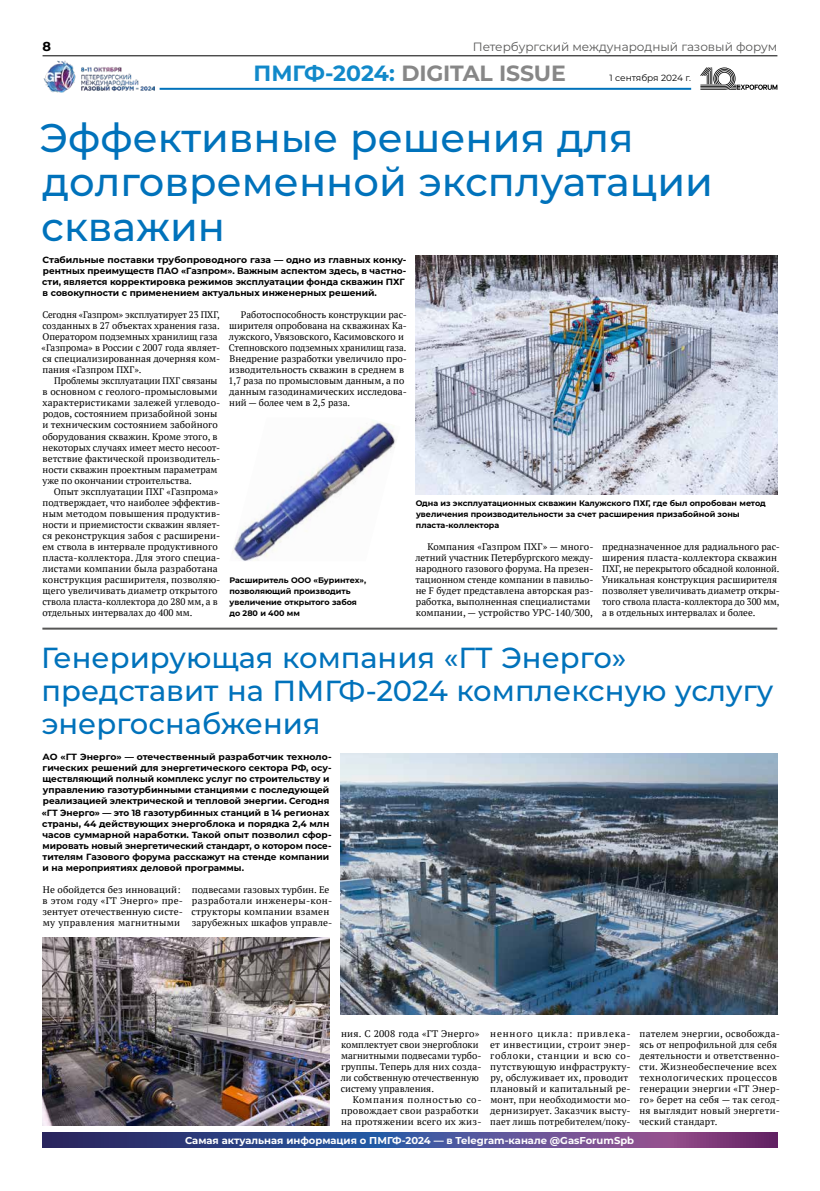
<style>
.page{position:relative;width:820px;height:1191px;background:#fff}
.page>*{position:absolute;margin:0;border:0;box-sizing:border-box;transform-origin:0 0}
.t1{font:500 40px/44.2px "Montserrat";color:#0072bb}
.t2{font:500 29px/33px "Montserrat";color:#0072bb}
.t3{font:700 22px "Montserrat";letter-spacing:-.01em;color:#878787}
.t4{font:700 13px "Montserrat";color:#000}
.t5{font:12px "Montserrat";color:#575756}
.t6{font:700 10px "Montserrat";color:#fff}
.t7{font:9.5px/11.1px "PT Serif";letter-spacing:.005em;color:#000}
.t8{font:9.5px/11.1px "PT Serif";letter-spacing:.025em;color:#000}
.t9{font:700 9px/11.1px "Montserrat";color:#000}
.t10{font:9px "Montserrat";letter-spacing:-.005em;color:#000}
.t11{font:700 8px/11.1px "Montserrat";color:#000}
.s1{color:#1189ca}
</style>
<div class="page">
<svg style="left:42px;top:1132px;width:735px;height:15px;background:#4c4687"></svg>
<hr style="left:159px;top:88px;width:532px;height:2px;background:#0072bb">
<hr style="left:43px;top:56px;width:734px;height:1px;background:#000">
<img style="left:43px;top:60px;width:112px;height:32px">
<svg style="left:700px;top:67px;width:77px;height:23px"></svg>
<img style="left:415px;top:255px;width:362px;height:240px">
<img style="left:232px;top:420px;width:165px;height:141px">
<hr style="left:42px;top:627px;width:735px;height:2px;background:#575756">
<img style="left:341px;top:753px;width:436px;height:261px">
<img style="left:42px;top:937px;width:287px;height:188px">
<h3 class="t4" style="left:43px;top:37px;width:10px">8</h3>
<p class="t5" style="left:472px;top:39px;width:306px">Петербургский международный газовый форум</p>
<h3 class="t3" style="left:253px;top:57px;width:314px"><span class="s1">ПМГФ-2024:</span> DIGITAL ISSUE</h3>
<p class="t10" style="left:609px;top:71px;width:83px">1 сентября 2024 г.</p>
<h1 class="t1" style="left:40px;top:114px;width:674px">Эффективные решения для долговременной эксплуатации скважин</h1>
<p class="t9" style="left:42px;top:253px;width:365px">Стабильные поставки трубопроводного газа — одно из главных конку&shy;рентных преимуществ ПАО «Газпром». Важным аспектом здесь, в частно&shy;сти, является корректировка режимов эксплуатации фонда скважин ПХГ в совокупности с применением актуальных инженерных решений.</p>
<p class="t7" style="left:42px;top:309px;width:180px">Сегодня «Газпром» эксплуатирует 23 ПХГ, созданных в 27 объектах хранения газа.<br>Оператором подземных хранилищ газа «Газпрома» в России с 2007 года являет&shy;ся специализированная дочерняя ком&shy;пания «Газпром ПХГ».</p>
<p class="t7" style="left:42px;top:375px;width:179px;text-indent:12px">Проблемы эксплуатации ПХГ связаны в основном с геолого-промысловыми характеристиками залежей углеводо&shy;родов, состоянием призабойной зоны и техническим состоянием забойного оборудования скважин. Кроме этого, в некоторых случаях имеет место несоот&shy;ветствие фактической производитель&shy;ности скважин проектным параметрам уже по окончании строительства.</p>
<p class="t7" style="left:42px;top:486px;width:179px;text-indent:11px">Опыт эксплуатации ПХГ «Газпрома» подтверждает, что наиболее эффектив&shy;ным методом повышения продуктив&shy;ности и приемистости скважин являет&shy;ся реконструкция забоя с расширени&shy;ем ствола в интервале продуктивного пласта-коллектора. Для этого специа&shy;листами компании была разработана конструкция расширителя, позволяю&shy;щего увеличивать диаметр открытого ствола пласта-коллектора до 280 мм, а в отдельных интервалах до 400 мм.</p>
<p class="t7" style="left:228px;top:309px;width:180px;text-indent:12px">Работоспособность конструкции рас&shy;ширителя опробована на скважинах Ка&shy;лужского, Увязовского, Касимовского и Степновского подземных хранилищ газа.<br>Внедрение разработки увеличило про&shy;изводительность скважин в среднем в 1,7 раза по промысловым данным, а по данным газодинамических исследова&shy;ний — более чем в 2,5 раза.</p>
<p class="t11" style="left:415px;top:497px;width:351px">Одна из эксплуатационных скважин Калужского ПХГ, где был опробован метод увеличения производительности за счет расширения призабойной зоны пласта-коллектора</p>
<p class="t7" style="left:415px;top:541px;width:179px;text-indent:12px">Компания «Газпром ПХГ» — много&shy;летний участник Петербургского между&shy;народного газового форума. На презен&shy;тационном стенде компании в павильо&shy;не F будет представлена авторская раз&shy;работка, выполненная специалистами компании, — устройство УРС-140/300,</p>
<p class="t7" style="left:601px;top:541px;width:180px">предназначенное для радиального рас&shy;ширения пласта-коллектора скважин ПХГ, не перекрытого обсадной колонной.<br>Уникальная конструкция расширителя позволяет увеличивать диаметр откры&shy;того ствола пласта-коллектора до 300 мм, а в отдельных интервалах и более.</p>
<p class="t11" style="left:229px;top:574px;width:138px">Расширитель ООО «Буринтех», позволяющий производить увеличение открытого забоя до 280 и 400 мм</p>
<h2 class="t2" style="left:41px;top:639px;width:733px">Генерирующая компания «ГТ Энерго» представит на ПМГФ-2024 комплексную услугу энергоснабжения</h2>
<p class="t9" style="left:42px;top:751px;width:291px">АО «ГТ Энерго» — отечественный разработчик техноло&shy;гических решений для энергетического сектора РФ, осу&shy;ществляющий полный комплекс услуг по строительству и управлению газотурбинными станциями с последующей реализацией электрической и тепловой энергии. Сегодня «ГТ Энерго» — это 18 газотурбинных станций в 14 регионах страны, 44 действующих энергоблока и порядка 2,4 млн часов суммарной наработки. Такой опыт позволил сфор&shy;мировать новый энергетический стандарт, о котором посе&shy;тителям Газового форума расскажут на стенде компании и на мероприятиях деловой программы.</p>
<p class="t7" style="left:42px;top:884px;width:142px">Не обойдется без инноваций: в этом году «ГТ Энерго» пре&shy;зентует отечественную систе&shy;му управления магнитными</p>
<p class="t7" style="left:191px;top:884px;width:142px">подвесами газовых турбин. Ее разработали инженеры-кон&shy;структоры компании взамен зарубежных шкафов управле-</p>
<p class="t7" style="left:340px;top:1027px;width:142px">ния. С 2008 года «ГТ Энерго» комплектует свои энергоблоки магнитными подвесами турбо&shy;группы. Теперь для них созда&shy;ли собственную отечественную систему управления.</p>
<p class="t8" style="left:341px;top:1094px;width:142px;text-indent:12px">Компания полностью со&shy;провождает свои разработки на протяжении всего их жиз-</p>
<p class="t7" style="left:490px;top:1027px;width:142px">ненного цикла: привлека&shy;ет инвестиции, строит энер&shy;гоблоки, станции и всю со&shy;путствующую инфраструкту&shy;ру, обслуживает их, проводит плановый и капитальный ре&shy;монт, при необходимости мо&shy;дернизирует. Заказчик высту&shy;пает лишь потребителем/поку-</p>
<p class="t8" style="left:638px;top:1027px;width:142px">пателем энергии, освобожда&shy;ясь от непрофильной для себя деятельности и ответственно&shy;сти. Жизнеобеспечение всех технологических процессов генерации энергии «ГТ Энер&shy;го» берет на себя — так сегод&shy;ня выглядит новый энергети&shy;ческий стандарт.</p>
<p class="t6" style="left:185px;top:1132px;width:450px">Самая актуальная информация о ПМГФ-2024 — в Telegram-канале @GasForumSpb</p>
</div>
